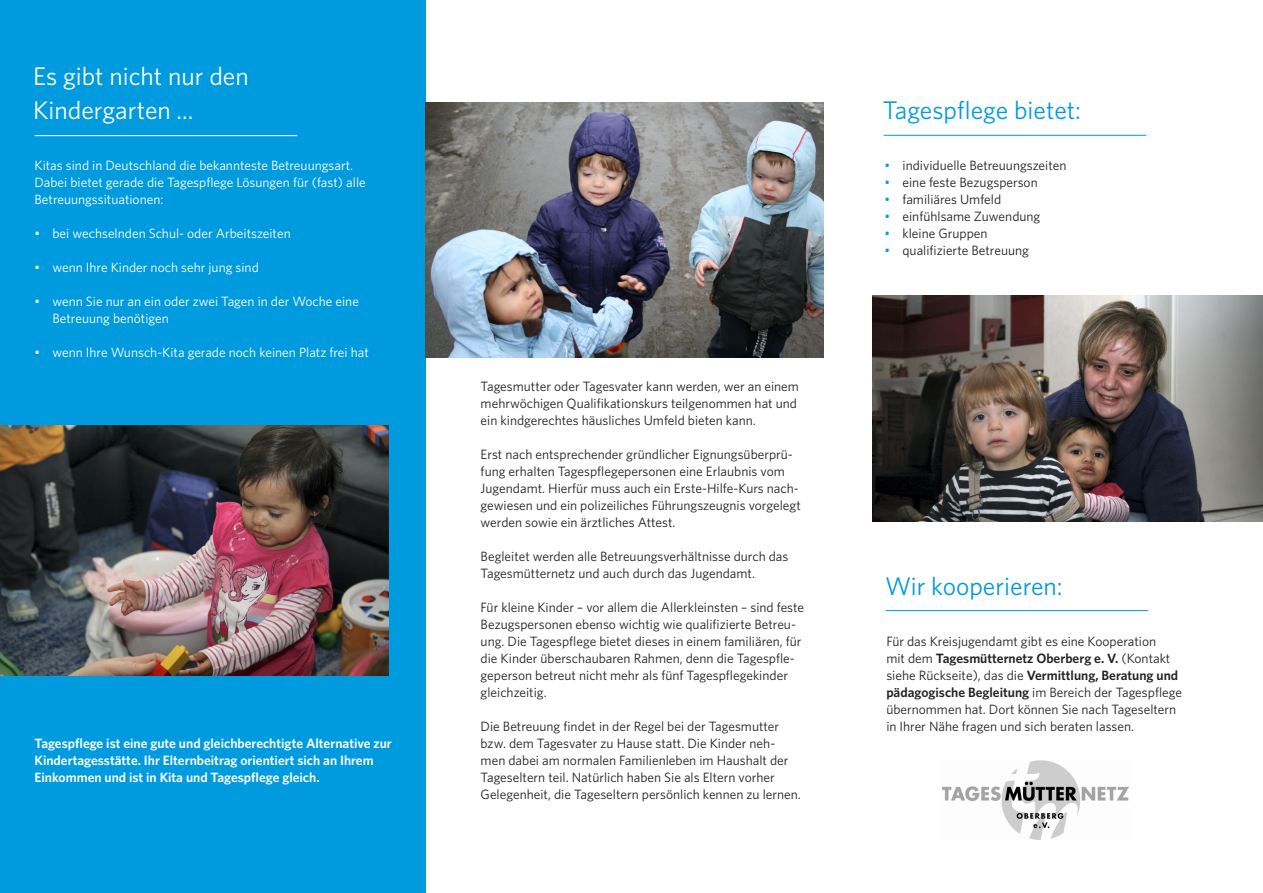
<style>
.page{position:relative;width:1263px;height:893px;background:#fff}
.page>*{position:absolute;margin:0;border:0;box-sizing:border-box;transform-origin:0 0}
.t1{font:25.5px "Whitney";color:#009bde}
.t2{font:25.5px/34px "Whitney";color:#fff}
.t3{font:13.5px/17px "Whitney";color:#231f20}
.t4{font:13.5px/17px "Whitney";color:#fff}
.t5{font:600 13.5px/17px "Whitney";color:#fff}
.s1{color:#009bde}
.s2{font-weight:600}
</style>
<div class="page">
<div style="left:0;top:0;width:425px;height:893px;background:#009bde"></div>
<hr style="left:884px;top:135px;width:262px;height:1px;background:#009bde">
<img style="left:0;top:425px;width:388px;height:250px">
<hr style="left:35px;top:135px;width:262px;height:1px;background:#fff">
<img style="left:425px;top:102px;width:398px;height:255px">
<hr style="left:885px;top:610px;width:263px;height:1px;background:#009bde">
<img style="left:873px;top:295px;width:390px;height:226px">
<img style="left:943px;top:761px;width:185px;height:78px">
<h1 class="t2" style="left:33px;top:59px;width:217px">Es gibt nicht nur den<br>Kindergarten ...</h1>
<p class="t4" style="left:35px;top:157px;width:333px">Kitas sind in Deutschland die bekannteste Betreuungsart.<br>Dabei bietet gerade die Tagespflege Lösungen für (fast) alle<br>Betreuungssituationen:</p>
<p class="t4" style="left:35px;top:225px;width:258px">• bei wechselnden Schul- oder Arbeitszeiten</p>
<p class="t4" style="left:35px;top:259px;width:226px">• wenn Ihre Kinder noch sehr jung sind</p>
<p class="t4" style="left:53px;top:293px;width:308px;text-indent:-18px">• wenn Sie nur an ein oder zwei Tagen in der Woche eine<br>Betreuung benötigen</p>
<p class="t4" style="left:35px;top:344px;width:336px">• wenn Ihre Wunsch-Kita gerade noch keinen Platz frei hat</p>
<p class="t5" style="left:35px;top:735px;width:359px">Tagespflege ist eine gute und gleichberechtigte Alternative zur<br>Kindertagesstätte. Ihr Elternbeitrag orientiert sich an Ihrem<br>Einkommen und ist in Kita und Tagespflege gleich.</p>
<p class="t3" style="left:481px;top:378px;width:320px">Tagesmutter oder Tagesvater kann werden, wer an einem mehrwöchigen Qualifikationskurs teilgenommen hat und ein kindgerechtes häusliches Umfeld bieten kann.</p>
<p class="t3" style="left:481px;top:446px;width:322px">Erst nach entsprechender gründlicher Eignungsüberprü&shy;fung erhalten Tagespflegepersonen eine Erlaubnis vom Jugendamt. Hierfür muss auch ein Erste-Hilfe-Kurs nach&shy;gewiesen und ein polizeiliches Führungszeugnis vorgelegt werden sowie ein ärztliches Attest.</p>
<p class="t3" style="left:481px;top:548px;width:309px">Begleitet werden alle Betreuungsverhältnisse durch das<br>Tagesmütternetz und auch durch das Jugendamt.</p>
<p class="t3" style="left:481px;top:599px;width:325px">Für kleine Kinder – vor allem die Allerkleinsten – sind feste Bezugspersonen ebenso wichtig wie qualifizierte Betreu&shy;ung. Die Tagespflege bietet dieses in einem familiären, für die Kinder überschaubaren Rahmen, denn die Tagespfle&shy;geperson betreut nicht mehr als fünf Tagespflegekinder gleichzeitig.</p>
<p class="t3" style="left:481px;top:718px;width:322px">Die Betreuung findet in der Regel bei der Tagesmutter bzw. dem Tagesvater zu Hause statt. Die Kinder neh&shy;men dabei am normalen Familienleben im Haushalt der Tageseltern teil. Natürlich haben Sie als Eltern vorher Gelegenheit, die Tageseltern persönlich kennen zu lernen.</p>
<h1 class="t1" style="left:883px;top:93px;width:200px">Tagespflege bietet:</h1>
<p class="t3" style="left:884px;top:157px;width:183px"><span class="s1">•</span> individuelle Betreuungszeiten</p>
<p class="t3" style="left:884px;top:174px;width:155px"><span class="s1">•</span> eine feste Bezugsperson</p>
<p class="t3" style="left:884px;top:191px;width:118px"><span class="s1">•</span> familiäres Umfeld</p>
<p class="t3" style="left:884px;top:208px;width:157px"><span class="s1">•</span> einfühlsame Zuwendung</p>
<p class="t3" style="left:884px;top:225px;width:105px"><span class="s1">•</span> kleine Gruppen</p>
<p class="t3" style="left:884px;top:242px;width:146px"><span class="s1">•</span> qualifizierte Betreuung</p>
<h1 class="t1" style="left:885px;top:569px;width:179px">Wir kooperieren:</h1>
<p class="t3" style="left:886px;top:633px;width:297px">Für das Kreisjugendamt gibt es eine Kooperation<br>mit dem <span class="s2">Tagesmütternetz Oberberg e. V.</span> (Kontakt siehe Rückseite), das die <span class="s2">Vermittlung, Beratung und pädagogische Begleitung</span> im Bereich der Tagespflege übernommen hat. Dort können Sie nach Tageseltern in Ihrer Nähe fragen und sich beraten lassen.</p>
</div>
